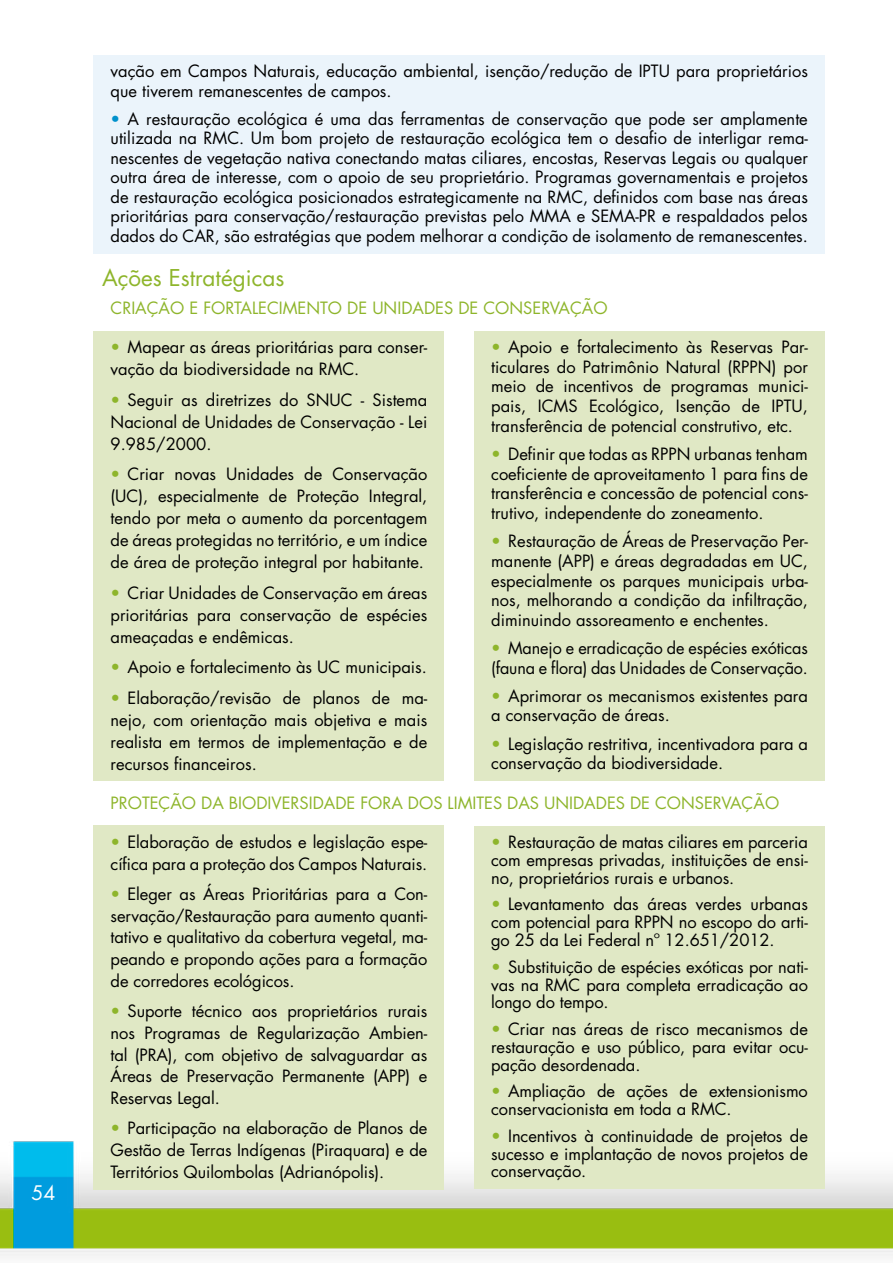
<style>
.page{position:relative;width:893px;height:1263px;background:#fff}
.page>*{position:absolute;margin:0;border:0;box-sizing:border-box;transform-origin:0 0}
.t1{font:22.5px "Futura Std";color:#8eb52b}
.t2{font:19.5px "Futura Std";color:#fff}
.t3{font:16.5px/19.6px "Futura Std";color:#000;text-align:justify}
.t4{font:16.5px "Futura Std";color:#8eb52b}
.s1{color:#0091cc}
.s2{color:#8eb52b}
</style>
<div class="page">
<img style="left:0;top:1127px;width:893px;height:129px">
<div style="left:94px;top:55px;width:731px;height:53px;background:#ebf4fb"></div>
<div style="left:94px;top:103px;width:731px;height:150px;background:#ebf4fb"></div>
<div style="left:94px;top:331px;width:350px;height:55px;background:#e0e8c5"></div>
<div style="left:94px;top:383px;width:350px;height:78px;background:#e0e8c5"></div>
<div style="left:94px;top:458px;width:350px;height:121px;background:#e0e8c5"></div>
<div style="left:94px;top:576px;width:350px;height:78px;background:#e0e8c5"></div>
<div style="left:94px;top:651px;width:350px;height:33px;background:#e0e8c5"></div>
<div style="left:94px;top:681px;width:350px;height:100px;background:#e0e8c5"></div>
<div style="left:474px;top:331px;width:351px;height:112px;background:#e0e8c5"></div>
<div style="left:474px;top:438px;width:351px;height:92px;background:#e0e8c5"></div>
<div style="left:474px;top:525px;width:351px;height:112px;background:#e0e8c5"></div>
<div style="left:474px;top:632px;width:351px;height:53px;background:#e0e8c5"></div>
<div style="left:474px;top:680px;width:351px;height:53px;background:#e0e8c5"></div>
<div style="left:474px;top:727px;width:351px;height:54px;background:#e0e8c5"></div>
<div style="left:94px;top:826px;width:350px;height:55px;background:#e0e8c5"></div>
<div style="left:94px;top:878px;width:350px;height:120px;background:#e0e8c5"></div>
<div style="left:94px;top:995px;width:350px;height:120px;background:#e0e8c5"></div>
<div style="left:94px;top:1112px;width:350px;height:77px;background:#e0e8c5"></div>
<div style="left:474px;top:826px;width:351px;height:69px;background:#e0e8c5"></div>
<div style="left:474px;top:888px;width:351px;height:69px;background:#e0e8c5"></div>
<div style="left:474px;top:950px;width:351px;height:70px;background:#e0e8c5"></div>
<div style="left:474px;top:1013px;width:351px;height:69px;background:#e0e8c5"></div>
<div style="left:474px;top:1075px;width:351px;height:51px;background:#e0e8c5"></div>
<div style="left:474px;top:1119px;width:351px;height:70px;background:#e0e8c5"></div>
<p class="t2" style="left:31px;top:1181px;width:26px">54</p>
<p class="t3" style="left:111px;top:62px;width:699px">vação em Campos Naturais, educação ambiental, isenção/redução de IPTU para proprietários que tiverem remanescentes de campos.</p>
<p class="t3" style="left:111px;top:109px;width:699px"><span class="s1">•</span> A restauração ecológica é uma das ferramentas de conservação que pode ser amplamente utilizada na RMC. Um bom projeto de restauração ecológica tem o desafio de interligar rema&shy;nescentes de vegetação nativa conectando matas ciliares, encostas, Reservas Legais ou qualquer outra área de interesse, com o apoio de seu proprietário. Programas governamentais e projetos de restauração ecológica posicionados estrategicamente na RMC, definidos com base nas áreas prioritárias para conservação/restauração previstas pelo MMA e SEMA-PR e respaldados pelos dados do CAR, são estratégias que podem melhorar a condição de isolamento de remanescentes.</p>
<h1 class="t1" style="left:102px;top:263px;width:184px">Ações Estratégicas</h1>
<p class="t4" style="left:111px;top:297px;width:499px">CRIAÇÃO E FORTALECIMENTO DE UNIDADES DE CONSERVAÇÃO</p>
<p class="t3" style="left:111px;top:336px;width:318px;line-height:22px"><span class="s2">•</span> Mapear as áreas prioritárias para conser&shy;vação da biodiversidade na RMC.</p>
<p class="t3" style="left:111px;top:389px;width:318px;line-height:22px"><span class="s2">•</span> Seguir as diretrizes do SNUC - Sistema Nacional de Unidades de Conservação - Lei 9.985/2000.</p>
<p class="t3" style="left:111px;top:463px;width:318px;line-height:22px"><span class="s2">•</span> Criar novas Unidades de Conservação (UC), especialmente de Proteção Integral, tendo por meta o aumento da porcentagem de áreas protegidas no território, e um índice de área de proteção integral por habitante.</p>
<p class="t3" style="left:111px;top:582px;width:318px;line-height:22px"><span class="s2">•</span> Criar Unidades de Conservação em áreas prioritárias para conservação de espécies ameaçadas e endêmicas.</p>
<p class="t3" style="left:111px;top:657px;width:318px"><span class="s2">•</span> Apoio e fortalecimento às UC municipais.</p>
<p class="t3" style="left:111px;top:687px;width:318px;line-height:22px"><span class="s2">•</span> Elaboração/revisão de planos de ma&shy;nejo, com orientação mais objetiva e mais realista em termos de implementação e de recursos financeiros.</p>
<p class="t3" style="left:491px;top:337px;width:318px"><span class="s2">•</span> Apoio e fortalecimento às Reservas Par&shy;ticulares do Patrimônio Natural (RPPN) por meio de incentivos de programas munici&shy;pais, ICMS Ecológico, Isenção de IPTU, transferência de potencial construtivo, etc.</p>
<p class="t3" style="left:491px;top:444px;width:318px"><span class="s2">•</span> Definir que todas as RPPN urbanas tenham coeficiente de aproveitamento 1 para fins de transferência e concessão de potencial cons&shy;trutivo, independente do zoneamento.</p>
<p class="t3" style="left:491px;top:531px;width:318px"><span class="s2">•</span> Restauração de Áreas de Preservação Per&shy;manente (APP) e áreas degradadas em UC, especialmente os parques municipais urba&shy;nos, melhorando a condição da infiltração, diminuindo assoreamento e enchentes.</p>
<p class="t3" style="left:491px;top:638px;width:318px"><span class="s2">•</span> Manejo e erradicação de espécies exóticas (fauna e flora) das Unidades de Conservação.</p>
<p class="t3" style="left:491px;top:686px;width:318px"><span class="s2">•</span> Aprimorar os mecanismos existentes para a conservação de áreas.</p>
<p class="t3" style="left:491px;top:734px;width:318px"><span class="s2">•</span> Legislação restritiva, incentivadora para a conservação da biodiversidade.</p>
<p class="t4" style="left:111px;top:792px;width:670px">PROTEÇÃO DA BIODIVERSIDADE FORA DOS LIMITES DAS UNIDADES DE CONSERVAÇÃO</p>
<p class="t3" style="left:111px;top:831px;width:318px;line-height:21.8px"><span class="s2">•</span> Elaboração de estudos e legislação espe&shy;cífica para a proteção dos Campos Naturais.</p>
<p class="t3" style="left:111px;top:883px;width:318px;line-height:21.8px"><span class="s2">•</span> Eleger as Áreas Prioritárias para a Con&shy;servação/Restauração para aumento quanti&shy;tativo e qualitativo da cobertura vegetal, ma&shy;peando e propondo ações para a formação de corredores ecológicos.</p>
<p class="t3" style="left:111px;top:1000px;width:318px;line-height:21.8px"><span class="s2">•</span> Suporte técnico aos proprietários rurais nos Programas de Regularização Ambien&shy;tal (PRA), com objetivo de salvaguardar as Áreas de Preservação Permanente (APP) e Reservas Legal.</p>
<p class="t3" style="left:111px;top:1118px;width:318px;line-height:21.8px"><span class="s2">•</span> Participação na elaboração de Planos de Gestão de Terras Indígenas (Piraquara) e de Territórios Quilombolas (Adrianópolis).</p>
<p class="t3" style="left:491px;top:833px;width:318px;line-height:18px"><span class="s2">•</span> Restauração de matas ciliares em parceria com empresas privadas, instituições de ensi&shy;no, proprietários rurais e urbanos.</p>
<p class="t3" style="left:491px;top:895px;width:318px;line-height:18px"><span class="s2">•</span> Levantamento das áreas verdes urbanas com potencial para RPPN no escopo do arti&shy;go 25 da Lei Federal nº 12.651/2012.</p>
<p class="t3" style="left:491px;top:958px;width:318px;line-height:18px"><span class="s2">•</span> Substituição de espécies exóticas por nati&shy;vas na RMC para completa erradicação ao longo do tempo.</p>
<p class="t3" style="left:491px;top:1020px;width:318px;line-height:18px"><span class="s2">•</span> Criar nas áreas de risco mecanismos de restauração e uso público, para evitar ocu&shy;pação desordenada.</p>
<p class="t3" style="left:491px;top:1082px;width:318px;line-height:18px"><span class="s2">•</span> Ampliação de ações de extensionismo conservacionista em toda a RMC.</p>
<p class="t3" style="left:491px;top:1127px;width:318px;line-height:18px"><span class="s2">•</span> Incentivos à continuidade de projetos de sucesso e implantação de novos projetos de conservação.</p>
</div>
